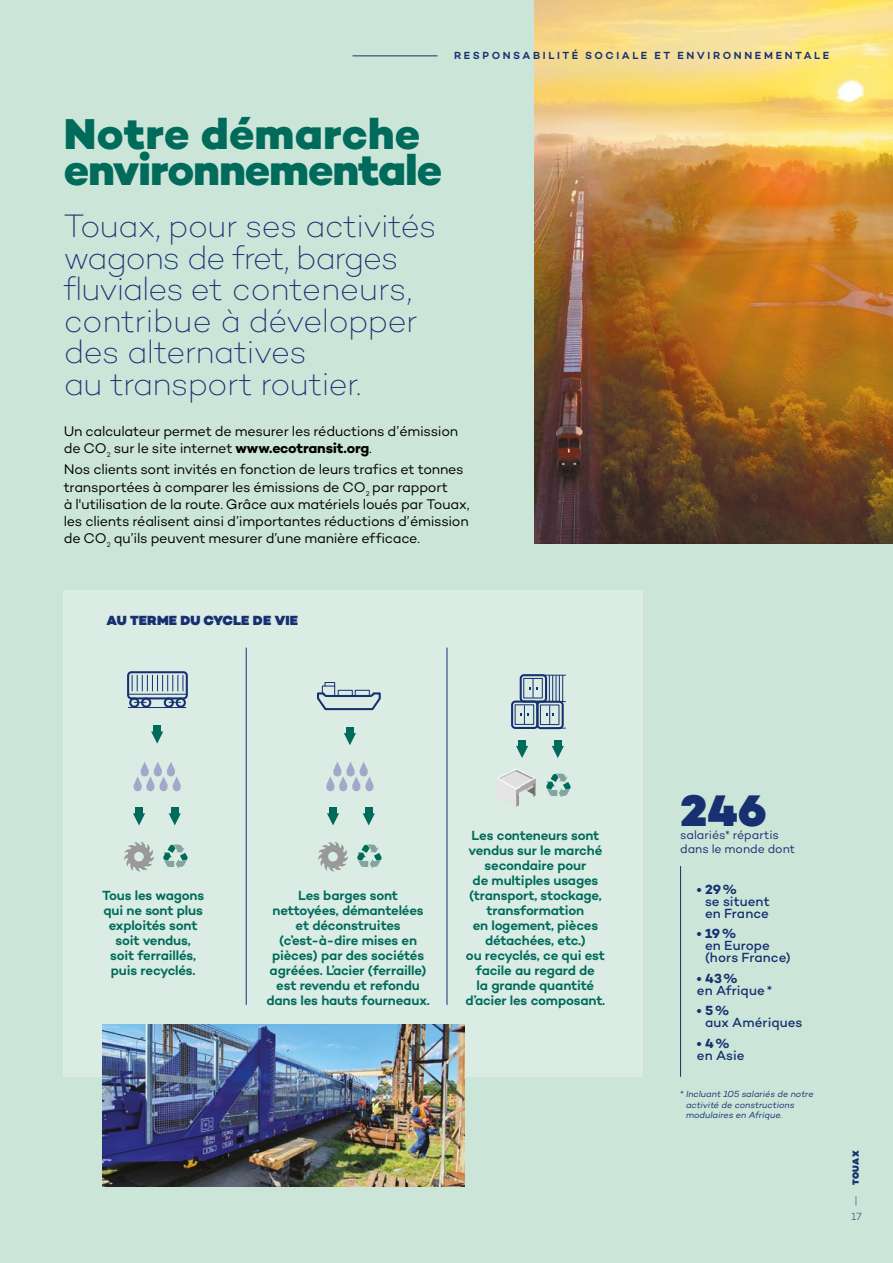
<style>
.page{position:relative;width:893px;height:1263px;background:#cbe5d8}
.page>*{position:absolute;margin:0;border:0;box-sizing:border-box;transform-origin:0 0}
.t1{font:900 45px "Campton";color:#163072}
.t2{font:800 43.95px/35.7px "Campton";letter-spacing:-.025em;color:#006b5b}
.t3{font:200 33px/31.5px "Campton";letter-spacing:-.03em;color:#163072}
.t4{font:14.25px/17.2px "Campton";letter-spacing:-.015em;color:#000}
.t5{font:600 13.5px/15px "Campton";letter-spacing:-.015em;color:#006b5b;text-align:center}
.t6{font:500 13.5px/12px "Campton";letter-spacing:.005em;color:#163072}
.t7{font:900 13.5px "Campton";letter-spacing:.01em;color:#163072}
.t8{font:700 13.5px "Campton";color:#163072}
.t9{font:12.15px/13.8px "Campton";color:#163072}
.t10{font:600 10.5px "Campton";letter-spacing:.245em;color:#163072}
.t11{font:300 10.5px/16.5px "Campton";color:#163072;text-align:center}
.t12{font:italic 9px/10.5px "Campton";letter-spacing:-.005em;color:#163072}
.t13{font:900 9px "Campton";letter-spacing:.035em;color:#163072}
.s1{font-weight:700}
</style>
<div class="page">
<div style="left:64px;top:590px;width:579px;height:487px;background:#daece3"></div>
<img style="left:534px;top:0;width:359px;height:543px">
<hr style="left:246px;top:648px;width:1px;height:357px;background:#163072">
<hr style="left:447px;top:648px;width:1px;height:357px;background:#163072">
<svg style="left:317px;top:685px;width:64px;height:26px"></svg>
<div style="left:325px;top:682px;width:10px;height:5px;border:1px solid #163072"></div>
<div style="left:338px;top:690px;width:15px;height:6px;border:1px solid #163072"></div>
<div style="left:355px;top:690px;width:15px;height:6px;border:1px solid #163072"></div>
<svg style="left:326px;top:762px;width:48px;height:29px"></svg>
<svg style="left:344px;top:733px;width:12px;height:12px"></svg>
<div style="left:346px;top:727px;width:7px;height:7px;background:#006b5b"></div>
<div style="left:127px;top:671px;width:61px;height:28px;border:2px solid #163072;border-radius:3px"></div>
<svg style="left:132px;top:675px;width:51px;height:16px"></svg>
<hr style="left:128px;top:694px;width:59px;height:1px;background:#163072">
<hr style="left:128px;top:707px;width:58px;height:1px;background:#163072">
<div style="left:129px;top:697px;width:10px;height:11px;border:2px solid #163072;border-radius:50%"></div>
<div style="left:141px;top:697px;width:10px;height:11px;border:2px solid #163072;border-radius:50%"></div>
<div style="left:164px;top:697px;width:10px;height:11px;border:2px solid #163072;border-radius:50%"></div>
<div style="left:176px;top:697px;width:10px;height:11px;border:2px solid #163072;border-radius:50%"></div>
<svg style="left:133px;top:762px;width:48px;height:29px"></svg>
<svg style="left:151px;top:731px;width:12px;height:13px"></svg>
<div style="left:154px;top:726px;width:7px;height:7px;background:#006b5b"></div>
<svg style="left:163px;top:844px;width:25px;height:25px"></svg>
<svg style="left:133px;top:813px;width:12px;height:12px"></svg>
<div style="left:135px;top:807px;width:8px;height:8px;background:#006b5b"></div>
<svg style="left:169px;top:813px;width:12px;height:12px"></svg>
<div style="left:171px;top:807px;width:7px;height:8px;background:#006b5b"></div>
<svg style="left:124px;top:842px;width:30px;height:29px"></svg>
<svg style="left:357px;top:844px;width:25px;height:25px"></svg>
<svg style="left:327px;top:813px;width:12px;height:12px"></svg>
<div style="left:329px;top:807px;width:8px;height:8px;background:#006b5b"></div>
<svg style="left:363px;top:813px;width:12px;height:12px"></svg>
<div style="left:365px;top:807px;width:7px;height:8px;background:#006b5b"></div>
<svg style="left:318px;top:842px;width:30px;height:29px"></svg>
<div style="left:520px;top:674px;width:27px;height:29px;border:2px solid #163072;border-radius:3px"></div>
<div style="left:511px;top:700px;width:27px;height:29px;border:2px solid #163072;border-radius:3px"></div>
<svg style="left:520px;top:675px;width:46px;height:54px"></svg>
<svg style="left:546px;top:773px;width:25px;height:25px"></svg>
<svg style="left:516px;top:746px;width:12px;height:12px"></svg>
<div style="left:519px;top:740px;width:7px;height:7px;background:#006b5b"></div>
<svg style="left:552px;top:746px;width:12px;height:12px"></svg>
<div style="left:554px;top:740px;width:7px;height:7px;background:#006b5b"></div>
<svg style="left:497px;top:769px;width:39px;height:38px"></svg>
<img style="left:102px;top:1024px;width:362px;height:162px">
<hr style="left:352px;top:55px;width:86px;height:1px;background:#163072">
<hr style="left:680px;top:866px;width:1px;height:211px;background:#163072">
<p class="t10" style="left:454px;top:49px;width:376px">RESPONSABILITÉ SOCIALE ET ENVIRONNEMENTALE</p>
<h2 class="t2" style="left:64px;top:116px;width:380px">Notre démarche environnementale</h2>
<h3 class="t3" style="left:64px;top:210px;width:374px">Touax, pour ses activités wagons de fret, barges fluviales et conteneurs, contribue à développer des alternatives<br>au transport routier.</h3>
<p class="t4" style="left:64px;top:422px;width:396px">Un calculateur permet de mesurer les réductions d’émission de CO<sub>2</sub> sur le site internet <span class="s1">www.ecotransit.org</span>.</p>
<p class="t4" style="left:64px;top:460px;width:407px">Nos clients sont invités en fonction de leurs trafics et tonnes transportées à comparer les émissions de CO<sub>2</sub> par rapport<br>à l'utilisation de la route. Grâce aux matériels loués par Touax, les clients réalisent ainsi d’importantes réductions d’émission de CO<sub>2</sub> qu’ils peuvent mesurer d’une manière efficace.</p>
<p class="t7" style="left:107px;top:612px;width:193px">AU TERME DU CYCLE DE VIE</p>
<p class="t5" style="left:102px;top:887px;width:104px">Tous les wagons qui ne sont plus exploités sont soit vendus, soit ferraillés, puis recyclés.</p>
<p class="t5" style="left:266px;top:887px;width:165px">Les barges sont nettoyées, démantelées et déconstruites (c’est-à-dire mises en pièces) par des sociétés agréées. L’acier (ferraille) est revendu et refondu dans les hauts fourneaux.</p>
<p class="t5" style="left:466px;top:828px;width:141px">Les conteneurs sont vendus sur le marché secondaire pour<br>de multiples usages (transport, stockage, transformation<br>en logement, pièces détachées, etc.)<br>ou recyclés, ce qui est facile au regard de<br>la grande quantité d’acier les composant.</p>
<h1 class="t1" style="left:680px;top:782px;width:88px">246</h1>
<p class="t9" style="left:680px;top:828px;width:116px">salariés* répartis dans le monde dont</p>
<p class="t8" style="left:697px;top:881px;width:42px">• 29%</p>
<p class="t6" style="left:705px;top:895px;width:66px">se situent en France</p>
<p class="t8" style="left:697px;top:925px;width:41px">• 19%</p>
<p class="t6" style="left:705px;top:939px;width:87px">en Europe (hors France)</p>
<p class="t8" style="left:697px;top:970px;width:43px">• 43%</p>
<p class="t6" style="left:697px;top:984px;width:77px">en Afrique*</p>
<p class="t8" style="left:697px;top:1002px;width:34px">• 5%</p>
<p class="t6" style="left:705px;top:1016px;width:99px">aux Amériques</p>
<p class="t8" style="left:697px;top:1035px;width:35px">• 4%</p>
<p class="t6" style="left:697px;top:1049px;width:49px">en Asie</p>
<p class="t12" style="left:686px;top:1088px;width:129px;text-indent:-6px">* Incluant 105 salariés de notre activité de constructions modulaires en Afrique.</p>
<p class="t13" style="left:850px;top:1185px;width:36px;rotate:-90deg">TOUAX</p>
<p class="t11" style="left:851px;top:1192px;width:12px">|<br>17</p>
</div>
